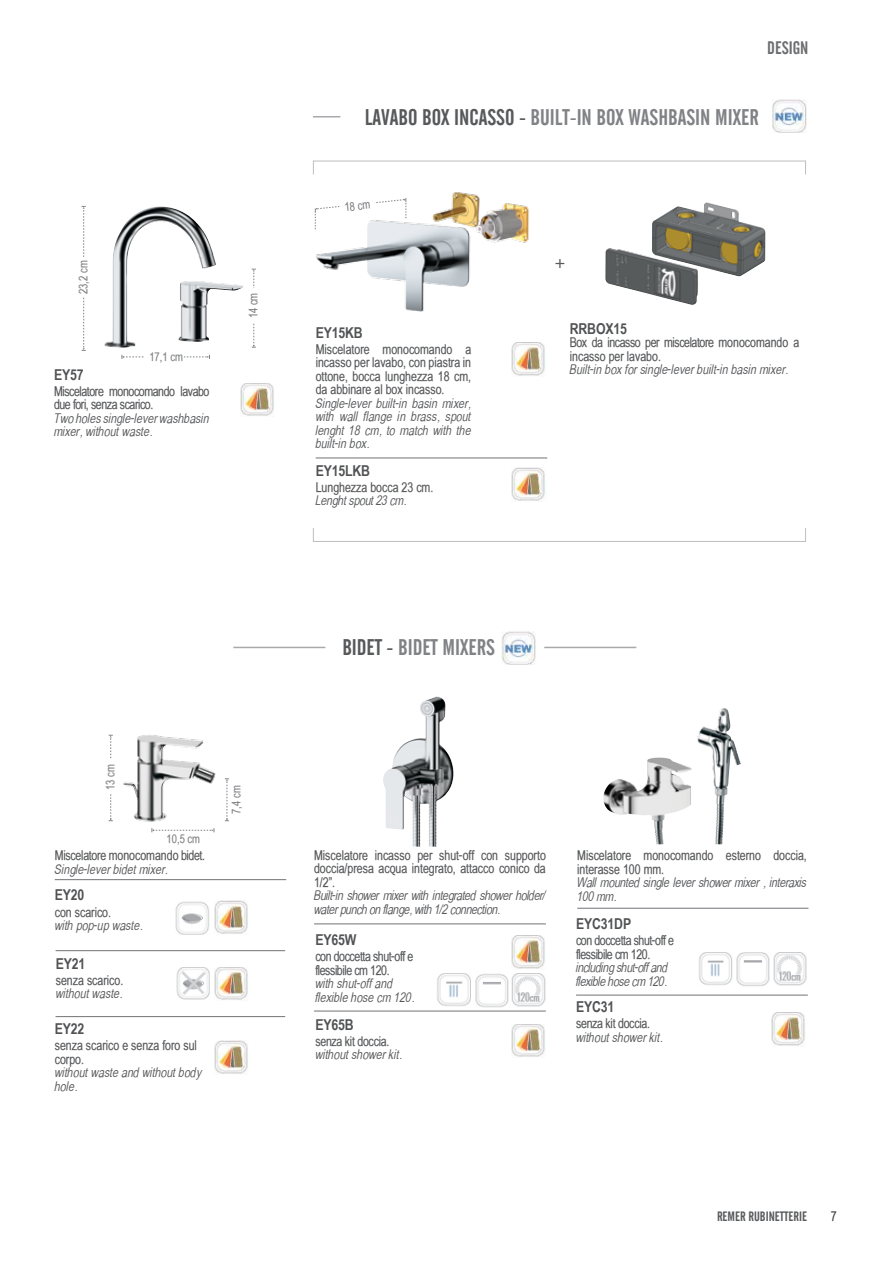
<style>
.page{position:relative;width:893px;height:1263px;background:#fff}
.page>*{position:absolute;margin:0;border:0;box-sizing:border-box;transform-origin:0 0}
.t1{font:22.5px "Alternate Gothic No 2 BT";color:#808285}
.t2{font:18px "Alternate Gothic No 2 BT";color:#6d6e71}
.t3{font:700 15px "Arial Narrow";letter-spacing:-.01em;color:#515254}
.t4{font:15px "Alternate Gothic No 2 BT";color:#58595b}
.t5{font:13.5px/13.5px "Babel Sans";color:#58595b}
.t6{font:italic 13.5px/13.5px "Babel Sans";color:#58595b}
.t7{font:italic 13.5px/13.5px "Babel Sans";letter-spacing:-.03em;color:#58595b}
.t8{font:13.5px/13.5px "Babel Sans";letter-spacing:-.03em;color:#58595b}
.t9{font:italic 13.5px/13.5px "Babel Sans";letter-spacing:-.02em;color:#58595b}
.t10{font:13.5px "Babel Sans";letter-spacing:-.02em;color:#58595b}
.t11{font:13.5px "Alternate Gothic No 2 BT";color:#58595b}
.t12{font:13.5px "Babel Sans";color:#414042}
.t13{font:12px "Babel Sans";color:#808285}
.s1{color:#58595b}
</style>
<div class="page">
<hr style="left:56px;top:950px;width:229px;height:1px;background:#808285">
<hr style="left:56px;top:1016px;width:229px;height:1px;background:#808285">
<hr style="left:55px;top:879px;width:231px;height:1px;background:#808285">
<hr style="left:316px;top:457px;width:231px;height:1px;background:#808285">
<img style="left:383px;top:697px;width:52px;height:149px">
<img style="left:605px;top:202px;width:160px;height:103px">
<hr style="left:314px;top:923px;width:232px;height:1px;background:#808285">
<hr style="left:314px;top:1010px;width:232px;height:1px;background:#808285">
<hr style="left:576px;top:994px;width:232px;height:2px;background:#808285">
<img style="left:697px;top:709px;width:24px;height:123px">
<hr style="left:577px;top:908px;width:231px;height:1px;background:#808285">
<img style="left:123px;top:735px;width:93px;height:87px">
<svg style="left:109px;top:794px;width:4px;height:27px"></svg>
<svg style="left:109px;top:735px;width:4px;height:24px"></svg>
<svg style="left:152px;top:828px;width:63px;height:4px"></svg>
<svg style="left:225px;top:778px;width:4px;height:43px"></svg>
<img style="left:104px;top:206px;width:139px;height:142px">
<svg style="left:252px;top:269px;width:4px;height:79px"></svg>
<div style="left:247px;top:288px;width:11px;height:35px;background:#fff"></div>
<svg style="left:82px;top:206px;width:4px;height:145px"></svg>
<div style="left:77px;top:258px;width:11px;height:39px;background:#fff"></div>
<svg style="left:122px;top:355px;width:21px;height:4px"></svg>
<svg style="left:184px;top:355px;width:26px;height:4px"></svg>
<img style="left:316px;top:192px;width:213px;height:119px">
<svg style="left:313px;top:116px;width:27px;height:1px"></svg>
<hr style="left:313px;top:161px;width:493px;height:1px;background:#bcbec0">
<svg style="left:313px;top:162px;width:1px;height:12px"></svg>
<svg style="left:805px;top:162px;width:1px;height:12px"></svg>
<hr style="left:313px;top:541px;width:493px;height:1px;background:#bcbec0">
<svg style="left:805px;top:528px;width:1px;height:13px"></svg>
<svg style="left:313px;top:528px;width:1px;height:13px"></svg>
<svg style="left:315px;top:197px;width:92px;height:32px"></svg>
<img style="left:175px;top:901px;width:34px;height:33px">
<img style="left:176px;top:967px;width:34px;height:33px">
<hr style="left:233px;top:647px;width:92px;height:1px;background:#a7a9ac">
<hr style="left:544px;top:647px;width:92px;height:1px;background:#a7a9ac">
<img style="left:501px;top:631px;width:35px;height:34px">
<img style="left:512px;top:973px;width:34px;height:34px">
<img style="left:773px;top:952px;width:34px;height:34px">
<img style="left:437px;top:973px;width:34px;height:33px">
<img style="left:699px;top:952px;width:33px;height:33px">
<img style="left:772px;top:99px;width:35px;height:34px">
<img style="left:475px;top:974px;width:34px;height:34px">
<img style="left:736px;top:953px;width:34px;height:33px">
<img style="left:240px;top:383px;width:34px;height:33px">
<img style="left:511px;top:342px;width:34px;height:34px">
<img style="left:511px;top:468px;width:34px;height:33px">
<img style="left:214px;top:901px;width:34px;height:33px">
<img style="left:214px;top:967px;width:34px;height:33px">
<img style="left:214px;top:1041px;width:34px;height:33px">
<img style="left:511px;top:1024px;width:34px;height:33px">
<img style="left:771px;top:1012px;width:34px;height:34px">
<img style="left:511px;top:935px;width:34px;height:34px">
<p class="t13" style="left:77px;top:294px;width:35px;rotate:-90deg">23,2 cm</p>
<p class="t13" style="left:149px;top:350px;width:35px">17,1 cm</p>
<p class="t3" style="left:54px;top:363px;width:31px">EY57</p>
<p class="t8" style="left:54px;top:385px;width:157px">Miscelatore monocomando lavabo due fori, senza scarico.</p>
<p class="t6" style="left:54px;top:412px;width:157px">Two holes single-lever washbasin mixer, without waste.</p>
<p class="t13" style="left:247px;top:318px;width:27px;rotate:-90deg">14 cm</p>
<p class="t13" style="left:104px;top:790px;width:27px;rotate:-90deg">13 cm</p>
<p class="t13" style="left:167px;top:832px;width:35px">10,5 cm</p>
<p class="t10" style="left:55px;top:848px;width:152px">Miscelatore monocomando bidet.</p>
<p class="t6" style="left:55px;top:862px;width:115px">Single-lever bidet mixer.</p>
<p class="t3" style="left:55px;top:884px;width:31px">EY20</p>
<p class="t5" style="left:55px;top:905px;width:58px">con scarico.</p>
<p class="t6" style="left:55px;top:919px;width:90px">with pop-up waste.</p>
<p class="t3" style="left:56px;top:952px;width:31px">EY21</p>
<p class="t5" style="left:56px;top:973px;width:69px">senza scarico.</p>
<p class="t6" style="left:56px;top:987px;width:68px">without waste.</p>
<p class="t3" style="left:55px;top:1017px;width:31px">EY22</p>
<p class="t5" style="left:55px;top:1039px;width:144px">senza scarico e senza foro sul corpo.</p>
<p class="t6" style="left:55px;top:1066px;width:149px">without waste and without body hole.</p>
<p class="t13" style="left:229px;top:814px;width:30px;rotate:-90deg">7,4 cm</p>
<h2 class="t2" style="left:767px;top:38px;width:43px">DESIGN</h2>
<h1 class="t1" style="left:365px;top:104px;width:395px"><span class="s1">LAVABO BOX INCASSO -</span> BUILT-IN BOX WASHBASIN MIXER</h1>
<p class="t13" style="left:344px;top:200px;width:27px;rotate:-6deg">18 cm</p>
<p class="t4" style="left:554px;top:254px;width:14px">+</p>
<p class="t3" style="left:316px;top:321px;width:49px">EY15KB</p>
<p class="t5" style="left:316px;top:342px;width:157px;text-align:justify">Miscelatore monocomando a incasso per lavabo, con piastra in ottone, bocca lunghezza 18 cm, da abbinare al box incasso.</p>
<p class="t6" style="left:316px;top:396px;width:157px;text-align:justify">Single-lever built-in basin mixer, with wall flange in brass, spout lenght 18 cm, to match with the built-in box.</p>
<p class="t3" style="left:316px;top:459px;width:56px">EY15LKB</p>
<p class="t5" style="left:316px;top:480px;width:119px">Lunghezza bocca 23 cm.</p>
<p class="t9" style="left:316px;top:494px;width:93px">Lenght spout 23 cm.</p>
<h1 class="t1" style="left:342px;top:635px;width:154px"><span class="s1">BIDET -</span> BIDET MIXERS</h1>
<p class="t3" style="left:570px;top:317px;width:59px">RRBOX15</p>
<p class="t5" style="left:570px;top:336px;width:231px">Box da incasso per miscelatore monocomando a incasso per lavabo.</p>
<p class="t6" style="left:570px;top:363px;width:220px">Built-in box for single-lever built-in basin mixer.</p>
<p class="t5" style="left:314px;top:848px;width:233px;text-align:justify">Miscelatore incasso per shut-off con supporto doccia/presa acqua integrato, attacco conico da 1/2”.</p>
<p class="t7" style="left:314px;top:889px;width:233px">Built-in shower mixer with integrated shower holder/ water punch on flange, with 1/2 connection.</p>
<p class="t3" style="left:315px;top:928px;width:43px">EY65W</p>
<p class="t8" style="left:315px;top:950px;width:100px">con doccetta shut-off e flessibile cm 120.</p>
<p class="t6" style="left:315px;top:977px;width:101px">with shut-off and flexible hose cm 120.</p>
<p class="t3" style="left:315px;top:1013px;width:40px">EY65B</p>
<p class="t10" style="left:315px;top:1033px;width:75px">senza kit doccia.</p>
<p class="t6" style="left:315px;top:1048px;width:88px">without shower kit.</p>
<p class="t5" style="left:577px;top:849px;width:231px">Miscelatore monocomando esterno doccia, interasse 100 mm.</p>
<p class="t9" style="left:577px;top:876px;width:231px">Wall mounted single lever shower mixer , interaxis<br>100 mm.</p>
<p class="t3" style="left:576px;top:912px;width:57px">EYC31DP</p>
<p class="t8" style="left:576px;top:934px;width:100px">con doccetta shut-off e flessibile cm 120.</p>
<p class="t7" style="left:576px;top:961px;width:93px">including shut-off and flexible hose cm 120.</p>
<p class="t3" style="left:576px;top:996px;width:40px">EYC31</p>
<p class="t10" style="left:576px;top:1016px;width:75px">senza kit doccia.</p>
<p class="t6" style="left:576px;top:1031px;width:88px">without shower kit.</p>
<p class="t11" style="left:717px;top:1208px;width:92px">REMER RUBINETTERIE</p>
<p class="t12" style="left:831px;top:1208px;width:7px">7</p>
</div>
